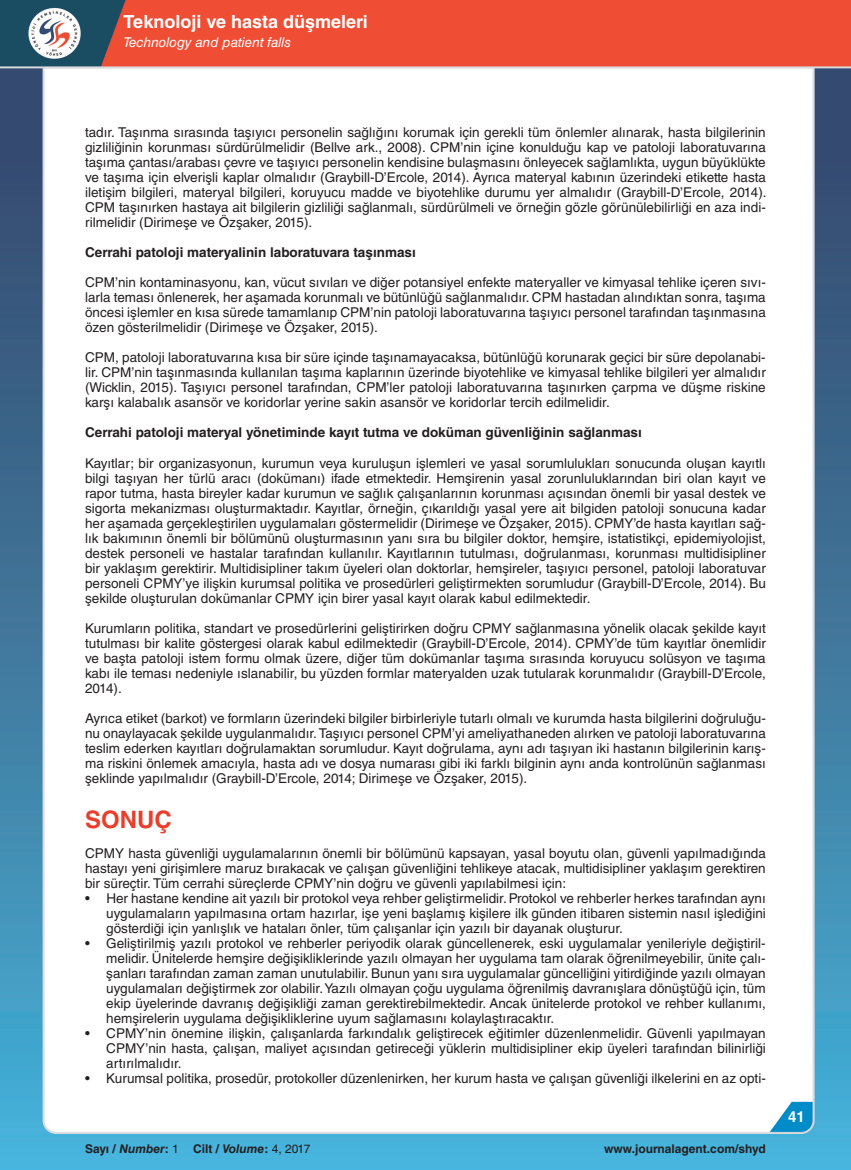
<style>
.page{position:relative;width:851px;height:1170px;background:#fff}
.page>*{position:absolute;margin:0;border:0;box-sizing:border-box;transform-origin:0 0}
.t1{font:700 24px "Helvetica LT Std";color:#e83e2b}
.t2{font:700 18px "Helvetica LT Std";color:#fff}
.t3{font:700 15px "Helvetica LT Std";color:#fff}
.t4{font:13.5px/15px "Helvetica LT Std";color:#231f20;text-align:justify}
.t5{font:700 13.5px "Helvetica LT Std";color:#231f20}
.t6{font:italic 13.5px "Helvetica LT Std";color:#fff}
.t7{font:700 12px "Helvetica LT Std";color:#231f20}
.s1{font-style:italic}
.s2{font-weight:400}
</style>
<div class="page">
<img style="left:0;top:0;width:850px;height:1169px">
<h2 class="t2" style="left:123px;top:10px;width:246px">Teknoloji ve hasta düşmeleri</h2>
<p class="t6" style="left:123px;top:35px;width:169px">Technology and patient falls</p>
<p class="t4" style="left:85px;top:125px;width:683px">tadır. Taşınma sırasında taşıyıcı personelin sağlığını korumak için gerekli tüm önlemler alınarak, hasta bilgilerinin gizliliğinin korunması sürdürülmelidir (Bellve ark., 2008). CPM’nin içine konulduğu kap ve patoloji laboratuvarına taşıma çantası/arabası çevre ve taşıyıcı personelin kendisine bulaşmasını önleyecek sağlamlıkta, uygun büyüklükte ve taşıma için elverişli kaplar olmalıdır (Graybill-D’Ercole, 2014). Ayrıca materyal kabının üzerindeki etikette hasta iletişim bilgileri, materyal bilgileri, koruyucu madde ve biyotehlike durumu yer almalıdır (Graybill-D’Ercole, 2014).<br>CPM taşınırken hastaya ait bilgilerin gizliliği sağlanmalı, sürdürülmeli ve örneğin gözle görünülebilirliği en aza indi&shy;rilmelidir (Dirimeşe ve Özşaker, 2015).</p>
<p class="t5" style="left:85px;top:244px;width:332px">Cerrahi patoloji materyalinin laboratuvara taşınması</p>
<p class="t4" style="left:85px;top:275px;width:682px">CPM’nin kontaminasyonu, kan, vücut sıvıları ve diğer potansiyel enfekte materyaller ve kimyasal tehlike içeren sıvı&shy;larla teması önlenerek, her aşamada korunmalı ve bütünlüğü sağlanmalıdır. CPM hastadan alındıktan sonra, taşıma öncesi işlemler en kısa sürede tamamlanıp CPM’nin patoloji laboratuvarına taşıyıcı personel tarafından taşınmasına özen gösterilmelidir (Dirimeşe ve Özşaker, 2015).</p>
<p class="t4" style="left:85px;top:350px;width:682px">CPM, patoloji laboratuvarına kısa bir süre içinde taşınamayacaksa, bütünlüğü korunarak geçici bir süre depolanabi&shy;lir. CPM’nin taşınmasında kullanılan taşıma kaplarının üzerinde biyotehlike ve kimyasal tehlike bilgileri yer almalıdır (Wicklin, 2015). Taşıyıcı personel tarafından, CPM’ler patoloji laboratuvarına taşınırken çarpma ve düşme riskine karşı kalabalık asansör ve koridorlar yerine sakin asansör ve koridorlar tercih edilmelidir.</p>
<p class="t5" style="left:85px;top:424px;width:558px">Cerrahi patoloji materyal yönetiminde kayıt tutma ve doküman güvenliğinin sağlanması</p>
<p class="t4" style="left:85px;top:455px;width:682px">Kayıtlar; bir organizasyonun, kurumun veya kuruluşun işlemleri ve yasal sorumlulukları sonucunda oluşan kayıtlı bilgi taşıyan her türlü aracı (dokümanı) ifade etmektedir. Hemşirenin yasal zorunluluklarından biri olan kayıt ve rapor tutma, hasta bireyler kadar kurumun ve sağlık çalışanlarının korunması açısından önemli bir yasal destek ve sigorta mekanizması oluşturmaktadır. Kayıtlar, örneğin, çıkarıldığı yasal yere ait bilgiden patoloji sonucuna kadar her aşamada gerçekleştirilen uygulamaları göstermelidir (Dirimeşe ve Özşaker, 2015). CPMY’de hasta kayıtları sağ&shy;lık bakımının önemli bir bölümünü oluşturmasının yanı sıra bu bilgiler doktor, hemşire, istatistikçi, epidemiyolojist, destek personeli ve hastalar tarafından kullanılır. Kayıtlarının tutulması, doğrulanması, korunması multidisipliner bir yaklaşım gerektirir. Multidisipliner takım üyeleri olan doktorlar, hemşireler, taşıyıcı personel, patoloji laboratuvar personeli CPMY’ye ilişkin kurumsal politika ve prosedürleri geliştirmekten sorumludur (Graybill-D’Ercole, 2014). Bu şekilde oluşturulan dokümanlar CPMY için birer yasal kayıt olarak kabul edilmektedir.</p>
<p class="t4" style="left:85px;top:620px;width:682px">Kurumların politika, standart ve prosedürlerini geliştirirken doğru CPMY sağlanmasına yönelik olacak şekilde kayıt tutulması bir kalite göstergesi olarak kabul edilmektedir (Graybill-D’Ercole, 2014). CPMY’de tüm kayıtlar önemlidir ve başta patoloji istem formu olmak üzere, diğer tüm dokümanlar taşıma sırasında koruyucu solüsyon ve taşıma kabı ile teması nedeniyle ıslanabilir, bu yüzden formlar materyalden uzak tutularak korunmalıdır (Graybill-D’Ercole, 2014).</p>
<p class="t4" style="left:85px;top:710px;width:682px">Ayrıca etiket (barkot) ve formların üzerindeki bilgiler birbirleriyle tutarlı olmalı ve kurumda hasta bilgilerini doğruluğu&shy;nu onaylayacak şekilde uygulanmalıdır. Taşıyıcı personel CPM’yi ameliyathaneden alırken ve patoloji laboratuvarına teslim ederken kayıtları doğrulamaktan sorumludur. Kayıt doğrulama, aynı adı taşıyan iki hastanın bilgilerinin karış&shy;ma riskini önlemek amacıyla, hasta adı ve dosya numarası gibi iki farklı bilginin aynı anda kontrolünün sağlanması şeklinde yapılmalıdır (Graybill-D’Ercole, 2014; Dirimeşe ve Özşaker, 2015).</p>
<h1 class="t1" style="left:85px;top:804px;width:88px">SONUÇ</h1>
<p class="t4" style="left:85px;top:845px;width:682px">CPMY hasta güvenliği uygulamalarının önemli bir bölümünü kapsayan, yasal boyutu olan, güvenli yapılmadığında hastayı yeni girişimlere maruz bırakacak ve çalışan güvenliğini tehlikeye atacak, multidisipliner yaklaşım gerektiren bir süreçtir. Tüm cerrahi süreçlerde CPMY’nin doğru ve güvenli yapılabilmesi için:</p>
<p class="t4" style="left:106px;top:890px;width:661px;text-indent:-21px">• Her hastane kendine ait yazılı bir protokol veya rehber geliştirmelidir. Protokol ve rehberler herkes tarafından aynı uygulamaların yapılmasına ortam hazırlar, işe yeni başlamış kişilere ilk günden itibaren sistemin nasıl işlediğini gösterdiği için yanlışlık ve hataları önler, tüm çalışanlar için yazılı bir dayanak oluşturur.</p>
<p class="t4" style="left:106px;top:935px;width:661px;text-indent:-21px">• Geliştirilmiş yazılı protokol ve rehberler periyodik olarak güncellenerek, eski uygulamalar yenileriyle değiştiril&shy;melidir. Ünitelerde hemşire değişikliklerinde yazılı olmayan her uygulama tam olarak öğrenilmeyebilir, ünite çalı&shy;şanları tarafından zaman zaman unutulabilir. Bunun yanı sıra uygulamalar güncelliğini yitirdiğinde yazılı olmayan uygulamaları değiştirmek zor olabilir. Yazılı olmayan çoğu uygulama öğrenilmiş davranışlara dönüştüğü için, tüm ekip üyelerinde davranış değişikliği zaman gerektirebilmektedir. Ancak ünitelerde protokol ve rehber kullanımı, hemşirelerin uygulama değişikliklerine uyum sağlamasını kolaylaştıracaktır.</p>
<p class="t4" style="left:106px;top:1025px;width:661px;text-indent:-21px">• CPMY’nin önemine ilişkin, çalışanlarda farkındalık geliştirecek eğitimler düzenlenmelidir. Güvenli yapılmayan CPMY’nin hasta, çalışan, maliyet açısından getireceği yüklerin multidisipliner ekip üyeleri tarafından bilinirliği artırılmalıdır.</p>
<p class="t4" style="left:85px;top:1070px;width:682px">• Kurumsal politika, prosedür, protokoller düzenlenirken, her kurum hasta ve çalışan güvenliği ilkelerini en az opti-</p>
<p class="t7" style="left:85px;top:1141px;width:227px">Sayı / <span class="s1">Number</span>: <span class="s2">1</span> Cilt / <span class="s1">Volume</span>: <span class="s2">4, 2017</span></p>
<p class="t7" style="left:604px;top:1141px;width:163px">www.journalagent.com/shyd</p>
<p class="t3" style="left:787px;top:1107px;width:18px">41</p>
</div>
